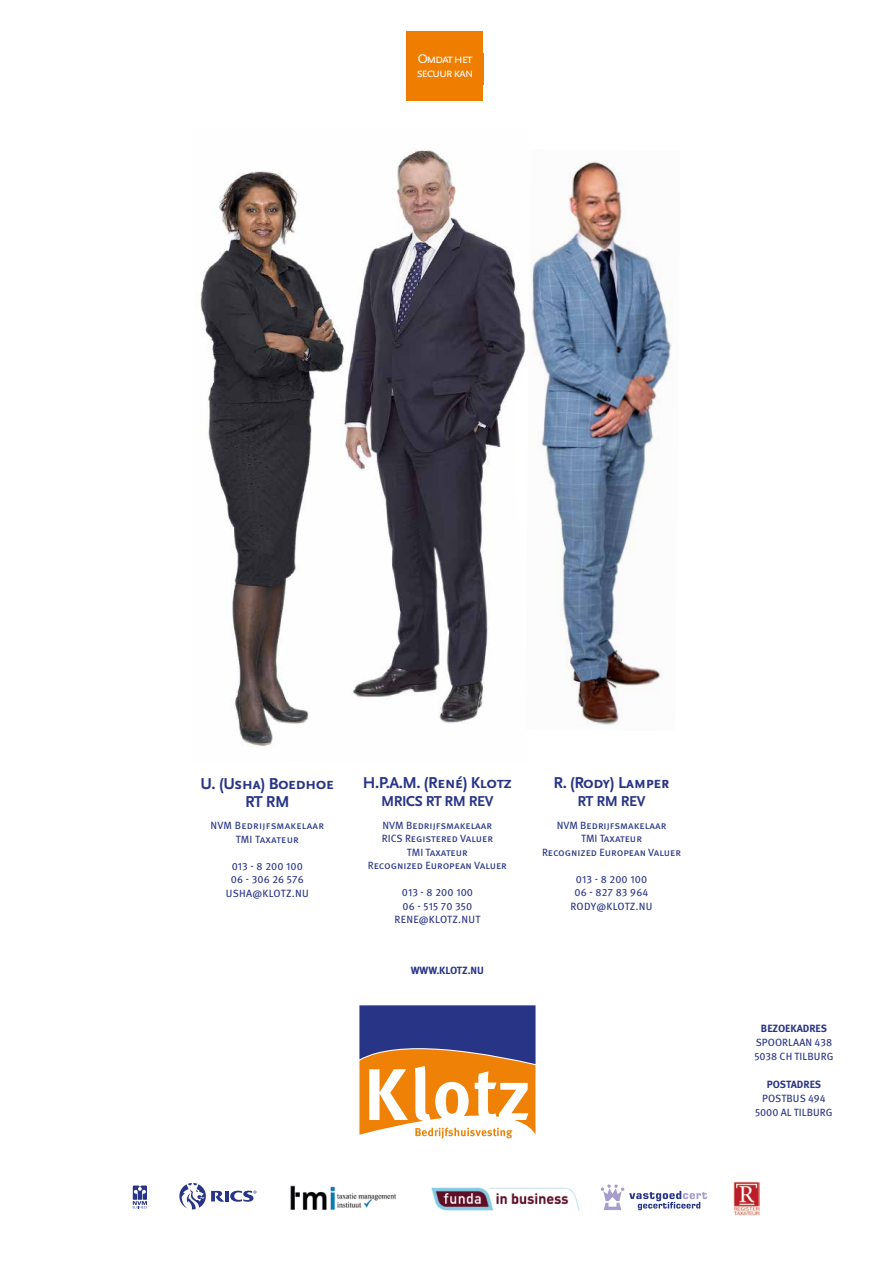
<style>
.page{position:relative;width:893px;height:1263px;background:#fff}
.page>*{position:absolute;margin:0;border:0;box-sizing:border-box;transform-origin:0 0}
.t1{font:700 16.5px/18px "Scala Sans Pro";letter-spacing:-.03em;color:#283587;text-align:center}
.t2{font:700 15px "Scala Sans Pro";letter-spacing:-.03em;color:#283587}
.t3{font:13.2px/14.4px "Scala Sans Pro";letter-spacing:-.095em;color:#fff}
.t4{font:10.5px/13.5px "Meta Pro";color:#283587;text-align:center}
.t5{font:700 10.5px "Meta Pro";letter-spacing:-.005em;color:#283587}
.t6{font:10.5px/13.5px "Meta Pro";letter-spacing:.02em;color:#283587;text-align:center}
</style>
<div class="page">
<svg style="left:359px;top:1005px;width:176px;height:133px"></svg>
<div style="left:406px;top:32px;width:77px;height:69px;background:#ef7d00"></div>
<div style="left:407px;top:53px;width:77px;height:31px;background:#ef7d00"></div>
<img style="left:200px;top:148px;width:325px;height:598px">
<hr style="left:225px;top:1191px;width:4px;height:10px;background:#283587">
<svg style="left:179px;top:1183px;width:45px;height:26px"></svg>
<svg style="left:230px;top:1190px;width:26px;height:12px"></svg>
<img style="left:733px;top:1181px;width:26px;height:34px">
<img style="left:431px;top:1187px;width:149px;height:24px">
<svg style="left:601px;top:1184px;width:106px;height:26px"></svg>
<img style="left:290px;top:1185px;width:106px;height:25px">
<svg style="left:133px;top:1185px;width:14px;height:23px"></svg>
<img style="left:525px;top:161px;width:147px;height:564px">
<p class="t3" style="left:417px;top:51px;width:58px">Omdat het secuur kan</p>
<h1 class="t1" style="left:201px;top:774px;width:135px">U. (Usha) Boedhoe<br>RT RM</h1>
<p class="t6" style="left:211px;top:818px;width:115px">NVM Bedrijfsmakelaar<br>TMI Taxateur</p>
<p class="t4" style="left:226px;top:858px;width:84px">013 - 8 200 100<br>06 - 306 26 576<br>USHA@KLOTZ.NU</p>
<h1 class="t1" style="left:363px;top:774px;width:151px">H.P.A.M. (René) Klotz</h1>
<h2 class="t2" style="left:381px;top:793px;width:114px">MRICS RT RM REV</h2>
<p class="t4" style="left:368px;top:818px;width:140px">NVM Bedrijfsmakelaar<br>RICS Registered Valuer<br>TMI Taxateur<br>Recognized European Valuer</p>
<p class="t4" style="left:395px;top:885px;width:87px">013 - 8 200 100<br>06 - 515 70 350<br>RENE@KLOTZ.NUT</p>
<p class="t5" style="left:411px;top:963px;width:75px">WWW.KLOTZ.NU</p>
<h1 class="t1" style="left:553px;top:774px;width:117px">R. (Rody) Lamper</h1>
<h2 class="t2" style="left:577px;top:793px;width:69px">RT RM REV</h2>
<p class="t4" style="left:542px;top:818px;width:140px">NVM Bedrijfsmakelaar<br>TMI Taxateur<br>Recognized European Valuer</p>
<p class="t4" style="left:570px;top:872px;width:84px">013 - 8 200 100<br>06 - 827 83 964<br>RODY@KLOTZ.NU</p>
<p class="t5" style="left:761px;top:1022px;width:67px">BEZOEKADRES</p>
<p class="t4" style="left:754px;top:1035px;width:81px;line-height:14px;text-align:left">SPOORLAAN 438<br>5038 CH TILBURG</p>
<p class="t5" style="left:767px;top:1078px;width:56px">POSTADRES</p>
<p class="t4" style="left:755px;top:1091px;width:79px;line-height:14px">POSTBUS 494<br>5000 AL TILBURG</p>
</div>
